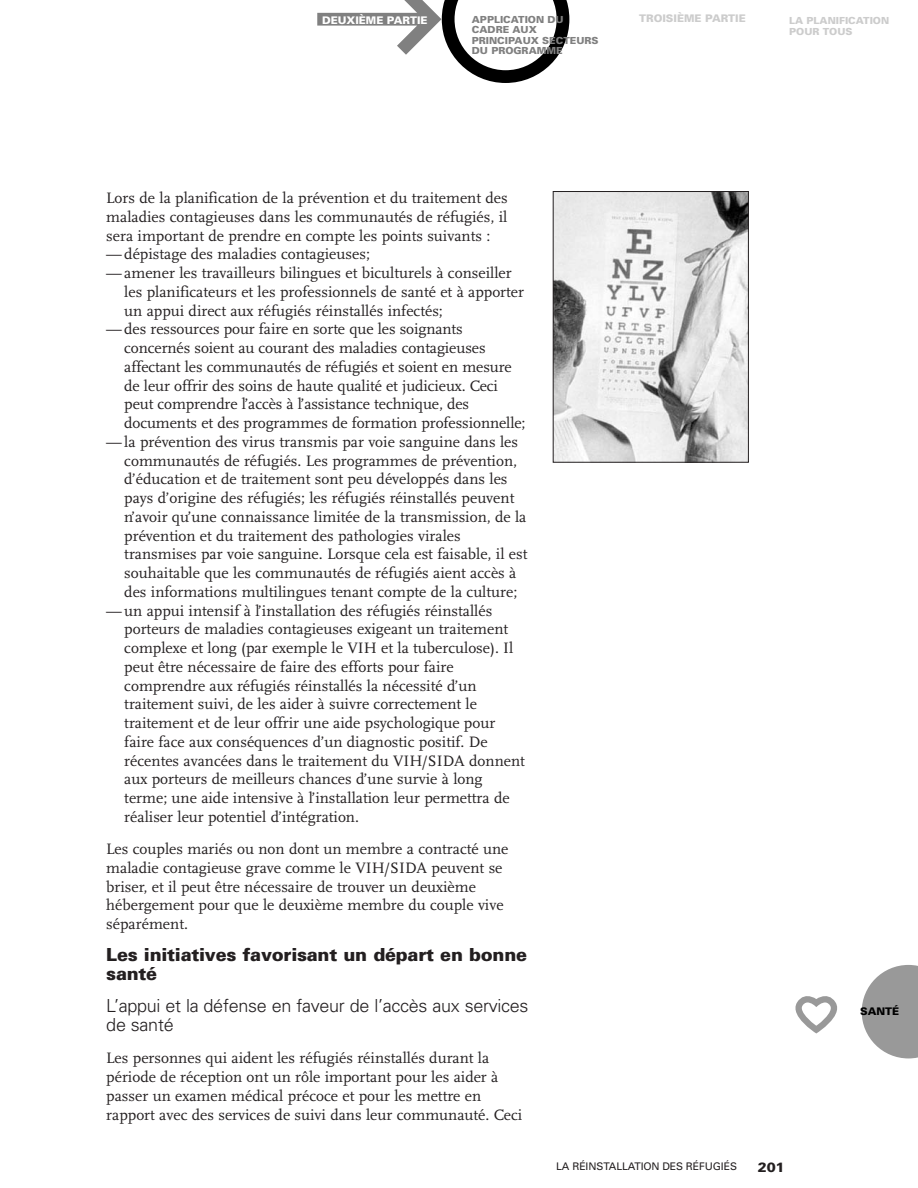
<style>
.page{position:relative;width:918px;height:1188px;background:#fff}
.page>*{position:absolute;margin:0;border:0;box-sizing:border-box;transform-origin:0 0}
.t1{font:300 18px/18.8px "Univers";letter-spacing:-.015em;color:#231f20}
.t2{font:900 18px/18.8px "Univers";letter-spacing:-.015em;color:#231f20}
.t3{font:15.75px/18.8px "Scala";color:#231f20}
.t4{font:900 13.5px "Univers";color:#231f20}
.t5{font:10.5px "Univers";letter-spacing:-.01em;color:#231f20}
.t6{font:900 10.5px "Univers";color:#ccc}
.t7{font:900 10.5px "Univers";color:#fff}
.t8{font:900 10.5px "Univers";color:#000}
.t9{font:900 9.75px/10.5px "Univers";color:#808080}
.t10{font:900 9.75px/10.5px "Univers";color:#ccc}
</style>
<div class="page">
<svg style="left:317px;top:0;width:252px;height:83px"></svg>
<svg style="left:862px;top:965px;width:56px;height:93px"></svg>
<svg style="left:795px;top:996px;width:43px;height:38px"></svg>
<img style="left:555px;top:193px;width:192px;height:267px">
<div style="left:553px;top:191px;width:196px;height:271px;border:1px solid #231f20"></div>
<p class="t7" style="left:322px;top:17px;width:107px">DEUXIÈME PARTIE</p>
<p class="t9" style="left:472px;top:15px;width:128px">APPLICATION DU<br>CADRE AUX<br>PRINCIPAUX SECTEURS<br>DU PROGRAMME</p>
<p class="t6" style="left:639px;top:15px;width:108px">TROISIÈME PARTIE</p>
<p class="t10" style="left:789px;top:16px;width:101px">LA PLANIFICATION<br>POUR TOUS</p>
<p class="t3" style="left:106px;top:190px;width:403px;text-align:justify">Lors de la planification de la prévention et du traitement des maladies contagieuses dans les communautés de réfugiés, il sera important de prendre en compte les points suivants :</p>
<p class="t3" style="left:106px;top:246px;width:265px">— dépistage des maladies contagieuses;</p>
<p class="t3" style="left:124px;top:265px;width:401px;text-indent:-18px">— amener les travailleurs bilingues et biculturels à conseiller les planificateurs et les professionnels de santé et à apporter un appui direct aux réfugiés réinstallés infectés;</p>
<p class="t3" style="left:124px;top:321px;width:403px;text-indent:-18px">— des ressources pour faire en sorte que les soignants concernés soient au courant des maladies contagieuses affectant les communautés de réfugiés et soient en mesure de leur offrir des soins de haute qualité et judicieux. Ceci peut comprendre l’accès à l’assistance technique, des documents et des programmes de formation professionnelle;</p>
<p class="t3" style="left:124px;top:434px;width:405px;text-indent:-18px">— la prévention des virus transmis par voie sanguine dans les communautés de réfugiés. Les programmes de prévention, d’éducation et de traitement sont peu développés dans les pays d’origine des réfugiés; les réfugiés réinstallés peuvent n’avoir qu’une connaissance limitée de la transmission, de la prévention et du traitement des pathologies virales transmises par voie sanguine. Lorsque cela est faisable, il est souhaitable que les communautés de réfugiés aient accès à des informations multilingues tenant compte de la culture;</p>
<p class="t3" style="left:124px;top:602px;width:402px;text-indent:-18px">— un appui intensif à l’installation des réfugiés réinstallés porteurs de maladies contagieuses exigeant un traitement complexe et long (par exemple le VIH et la tuberculose). Il peut être nécessaire de faire des efforts pour faire comprendre aux réfugiés réinstallés la nécessité d’un traitement suivi, de les aider à suivre correctement le traitement et de leur offrir une aide psychologique pour faire face aux conséquences d’un diagnostic positif. De récentes avancées dans le traitement du VIH/SIDA donnent aux porteurs de meilleurs chances d’une survie à long terme; une aide intensive à l’installation leur permettra de réaliser leur potentiel d’intégration.</p>
<p class="t3" style="left:106px;top:841px;width:404px">Les couples mariés ou non dont un membre a contracté une maladie contagieuse grave comme le VIH/SIDA peuvent se briser, et il peut être nécessaire de trouver un deuxième hébergement pour que le deuxième membre du couple vive séparément.</p>
<p class="t2" style="left:106px;top:947px;width:422px">Les initiatives favorisant un départ en bonne santé</p>
<p class="t1" style="left:106px;top:998px;width:424px">L’appui et la défense en faveur de l’accès aux services de santé</p>
<p class="t3" style="left:106px;top:1050px;width:418px">Les personnes qui aident les réfugiés réinstallés durant la période de réception ont un rôle important pour les aider à passer un examen médical précoce et pour les mettre en rapport avec des services de suivi dans leur communauté. Ceci</p>
<p class="t8" style="left:860px;top:1008px;width:41px">SANTÉ</p>
<p class="t5" style="left:556px;top:1162px;width:182px">LA RÉINSTALLATION DES RÉFUGIÉS</p>
<p class="t4" style="left:758px;top:1162px;width:28px">201</p>
</div>
